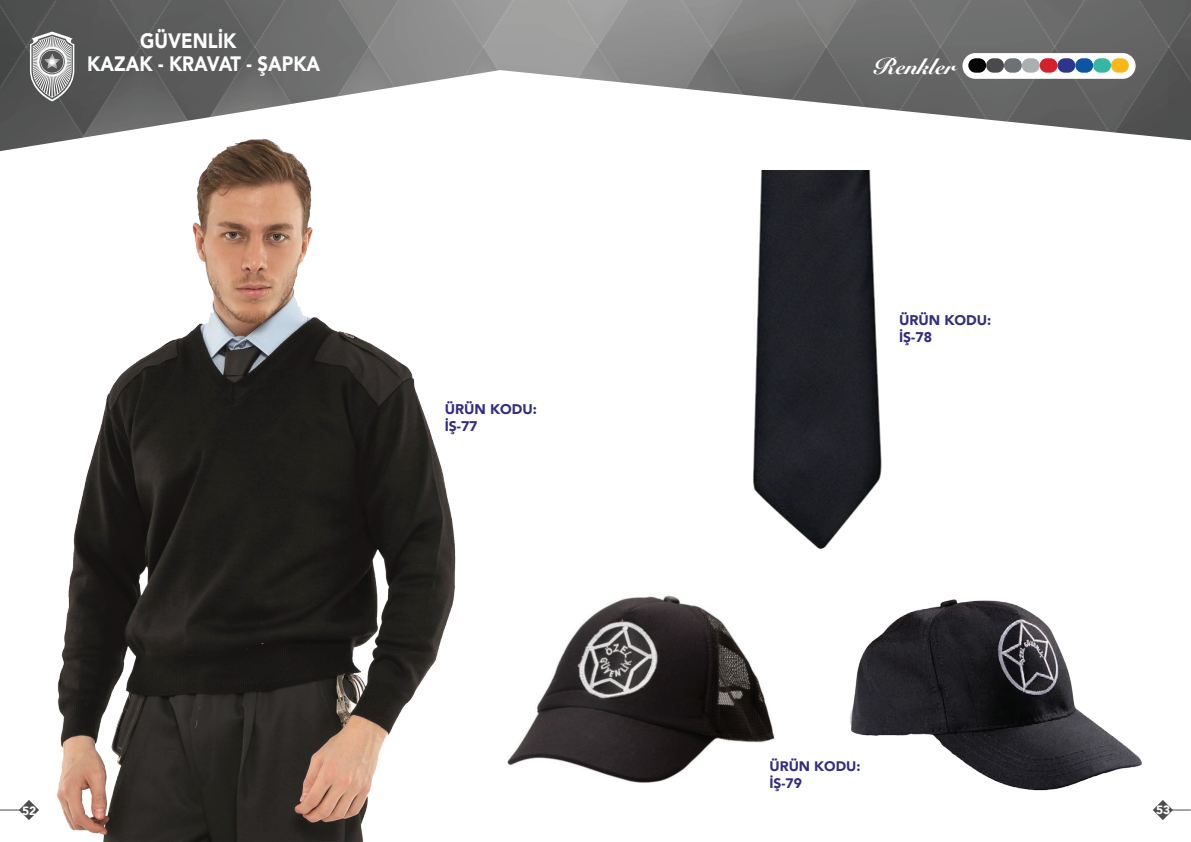
<style>
.page{position:relative;width:1191px;height:842px;background:#fff}
.page>*{position:absolute;margin:0;border:0;box-sizing:border-box;transform-origin:0 0}
.t1{font:900 22.3px "Snell Roundhand";color:#fff}
.t2{font:900 20.8px "Avenir";color:#fff;scale:.88 1}
.t3{font:900 14px/16.8px "Avenir";color:#322e80}
.t4{font:900 13.8px/16.6px "Avenir";color:#322e80}
.t5{font:900 12px "Avenir";color:#fff}
</style>
<div class="page">
<img style="left:0;top:0;width:1191px;height:141px">
<img style="left:0;top:129px;width:552px;height:712px">
<img style="left:753px;top:171px;width:128px;height:341px">
<img style="left:777px;top:437px;width:414px;height:374px">
<img style="left:504px;top:550px;width:275px;height:275px">
<svg style="left:1152px;top:800px;width:38px;height:20px"></svg>
<svg style="left:0;top:800px;width:39px;height:20px"></svg>
<svg style="left:30px;top:32px;width:44px;height:69px;background:#9e9f9e"></svg>
<div style="left:962px;top:53px;width:173px;height:26px;background:#fff;border-radius:13px"></div>
<div style="left:968px;top:58px;width:18px;height:15px;background:#050504;border-radius:7px"></div>
<div style="left:1021px;top:58px;width:18px;height:15px;background:#acafb1;border-radius:7px"></div>
<div style="left:1004px;top:58px;width:17px;height:15px;background:#6e7174;border-radius:7px"></div>
<div style="left:986px;top:58px;width:18px;height:15px;background:#4a494c;border-radius:7px"></div>
<div style="left:1039px;top:58px;width:18px;height:15px;background:#d4202a;border-radius:7px"></div>
<div style="left:1057px;top:58px;width:18px;height:15px;background:#2c378b;border-radius:7px"></div>
<div style="left:1075px;top:58px;width:18px;height:15px;background:#0c55a2;border-radius:7px"></div>
<div style="left:1093px;top:58px;width:18px;height:15px;background:#36b7a4;border-radius:7px"></div>
<div style="left:1111px;top:58px;width:17px;height:15px;background:#f9b71b;border-radius:7px"></div>
<h2 class="t2" style="left:140px;top:23px;width:111px">GÜVENLİK</h2>
<h2 class="t2" style="left:87px;top:46px;width:266px">KAZAK - KRAVAT - ŞAPKA</h2>
<p class="t3" style="left:445px;top:400px;width:94px">ÜRÜN KODU:<br>İŞ-77</p>
<h1 class="t1" style="left:873px;top:53px;width:83px">Renkler</h1>
<p class="t3" style="left:899px;top:311px;width:94px">ÜRÜN KODU:<br>İŞ-78</p>
<p class="t4" style="left:769px;top:758px;width:92px">ÜRÜN KODU:<br>İŞ-79</p>
<p class="t5" style="left:22px;top:800px;width:16px">52</p>
<p class="t5" style="left:1156px;top:799px;width:16px">53</p>
</div>
